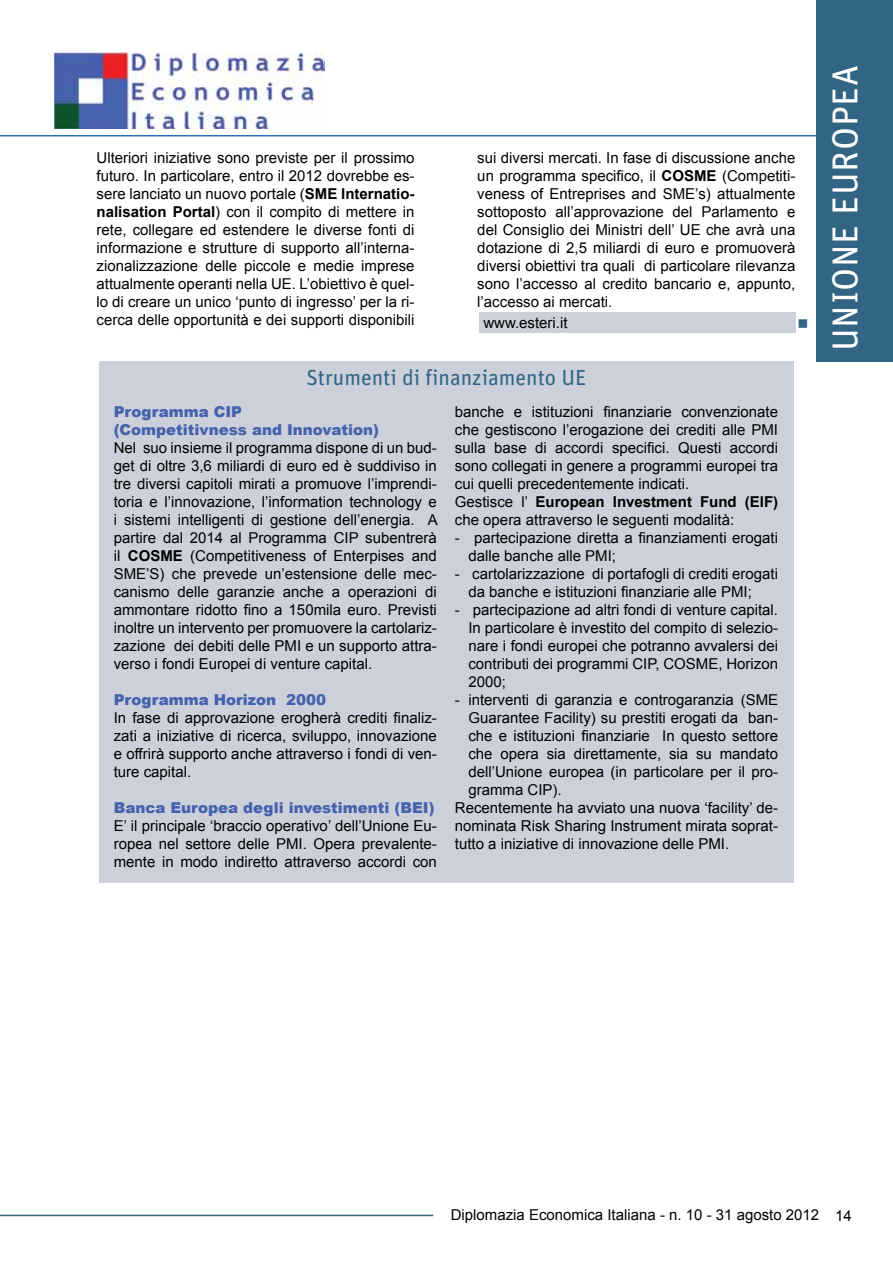
<style>
.page{position:relative;width:893px;height:1263px;background:#fff}
.page>*{position:absolute;margin:0;border:0;box-sizing:border-box;transform-origin:0 0}
.t1{font:36px "Unit";letter-spacing:.02em;color:#fff}
.t2{font:21.75px "Unit";color:#326584}
.t3{font:15px/18px "Arial";color:#000;text-align:justify}
.t4{font:900 15px/18px "Arial";color:#4661ad}
.s1{font-weight:700}
</style>
<div class="page">
<hr style="left:0;top:135px;width:893px;height:1px;background:#2570b8">
<img style="left:54px;top:53px;width:271px;height:76px">
<div style="left:816px;top:0;width:77px;height:361px;background:#326584"></div>
<hr style="left:0;top:1215px;width:433px;height:1px;background:#326584">
<div style="left:99px;top:361px;width:695px;height:521px;background:#cbd0da"></div>
<div style="left:479px;top:312px;width:316px;height:21px;background:#cbd0da"></div>
<p class="t3" style="left:97px;top:149px;width:320px">Ulteriori iniziative sono previste per il prossimo futuro. In particolare, entro il 2012 dovrebbe es&shy;sere lanciato un nuovo portale (<span class="s1">SME Internatio&shy;nalisation Portal</span>) con il compito di mettere in rete, collegare ed estendere le diverse fonti di informazione e strutture di supporto all’interna&shy;zionalizzazione delle piccole e medie imprese attualmente operanti nella UE. L’obiettivo è quel&shy;lo di creare un unico ‘punto di ingresso’ per la ri&shy;cerca delle opportunità e dei supporti disponibili</p>
<p class="t3" style="left:477px;top:149px;width:320px">sui diversi mercati. In fase di discussione anche un programma specifico, il <span class="s1">COSME</span> (Competiti&shy;veness of Entreprises and SME’s) attualmente sottoposto all’approvazione del Parlamento e del Consiglio dei Ministri dell’ UE che avrà una dotazione di 2,5 miliardi di euro e promuoverà diversi obiettivi tra quali di particolare rilevanza sono l’accesso al credito bancario e, appunto, l’accesso ai mercati.</p>
<p class="t3" style="left:483px;top:314px;width:86px">www.esteri.it</p>
<h2 class="t2" style="left:306px;top:365px;width:282px">Strumenti di finanziamento UE</h2>
<p class="t4" style="left:114px;top:403px;width:267px">Programma CIP (Competitivness and Innovation)</p>
<p class="t3" style="left:114px;top:439px;width:325px">Nel suo insieme il programma dispone di un bud&shy;get di oltre 3,6 miliardi di euro ed è suddiviso in tre diversi capitoli mirati a promuove l’imprendi&shy;toria e l’innovazione, l’information technology e i sistemi intelligenti di gestione dell’energia. A partire dal 2014 al Programma CIP subentrerà il <span class="s1">COSME</span> (Competitiveness of Enterpises and SME’S) che prevede un’estensione delle mec&shy;canismo delle garanzie anche a operazioni di ammontare ridotto fino a 150mila euro. Previsti inoltre un intervento per promuovere la cartolariz&shy;zazione dei debiti delle PMI e un supporto attra&shy;verso i fondi Europei di venture capital.</p>
<p class="t4" style="left:114px;top:691px;width:214px">Programma Horizon 2000</p>
<p class="t3" style="left:114px;top:709px;width:325px">In fase di approvazione erogherà crediti finaliz&shy;zati a iniziative di ricerca, sviluppo, innovazione e offrirà supporto anche attraverso i fondi di ven&shy;ture capital.</p>
<p class="t4" style="left:114px;top:799px;width:322px">Banca Europea degli investimenti (BEI)</p>
<p class="t3" style="left:114px;top:817px;width:325px">E’ il principale ‘braccio operativo’ dell’Unione Eu&shy;ropea nel settore delle PMI. Opera prevalente&shy;mente in modo indiretto attraverso accordi con</p>
<p class="t3" style="left:455px;top:403px;width:325px;text-align:left">banche e istituzioni finanziarie convenzionate che gestiscono l’erogazione dei crediti alle PMI sulla base di accordi specifici. Questi accordi sono collegati in genere a programmi europei tra cui quelli precedentemente indicati.<br>Gestisce l’ <span class="s1">European Investment Fund (EIF) </span>che opera attraverso le seguenti modalità:</p>
<p class="t3" style="left:468px;top:529px;width:311px;text-indent:-14px">- partecipazione diretta a finanziamenti erogati dalle banche alle PMI;</p>
<p class="t3" style="left:468px;top:565px;width:311px;text-indent:-14px">- cartolarizzazione di portafogli di crediti erogati da banche e istituzioni finanziarie alle PMI;</p>
<p class="t3" style="left:468px;top:601px;width:311px;text-indent:-14px">- partecipazione ad altri fondi di venture capital.<br>In particolare è investito del compito di selezio&shy;nare i fondi europei che potranno avvalersi dei contributi dei programmi CIP, COSME, Horizon 2000;</p>
<p class="t3" style="left:455px;top:691px;width:325px">- interventi di garanzia e controgaranzia (SME</p>
<p class="t3" style="left:468px;top:709px;width:311px">Guarantee Facility) su prestiti erogati da ban-</p>
<p class="t3" style="left:468px;top:727px;width:311px">che e istituzioni finanziarie In questo settore</p>
<p class="t3" style="left:468px;top:745px;width:311px">che opera sia direttamente, sia su mandato</p>
<p class="t3" style="left:468px;top:763px;width:311px">dell’Unione europea (in particolare per il pro-</p>
<p class="t3" style="left:468px;top:781px;width:95px">gramma CIP).</p>
<p class="t3" style="left:455px;top:799px;width:325px">Recentemente ha avviato una nuova ‘facility’ de-</p>
<p class="t3" style="left:455px;top:817px;width:325px">nominata Risk Sharing Instrument mirata soprat-</p>
<p class="t3" style="left:455px;top:835px;width:276px">tutto a iniziative di innovazione delle PMI.</p>
<h1 class="t1" style="left:824px;top:351px;width:287px;rotate:-90deg">UNIONE EUROPEA</h1>
<p class="t3" style="left:451px;top:1205px;width:403px">Diplomazia Economica Italiana - n. 10 - 31 agosto 2012 14</p>
</div>
